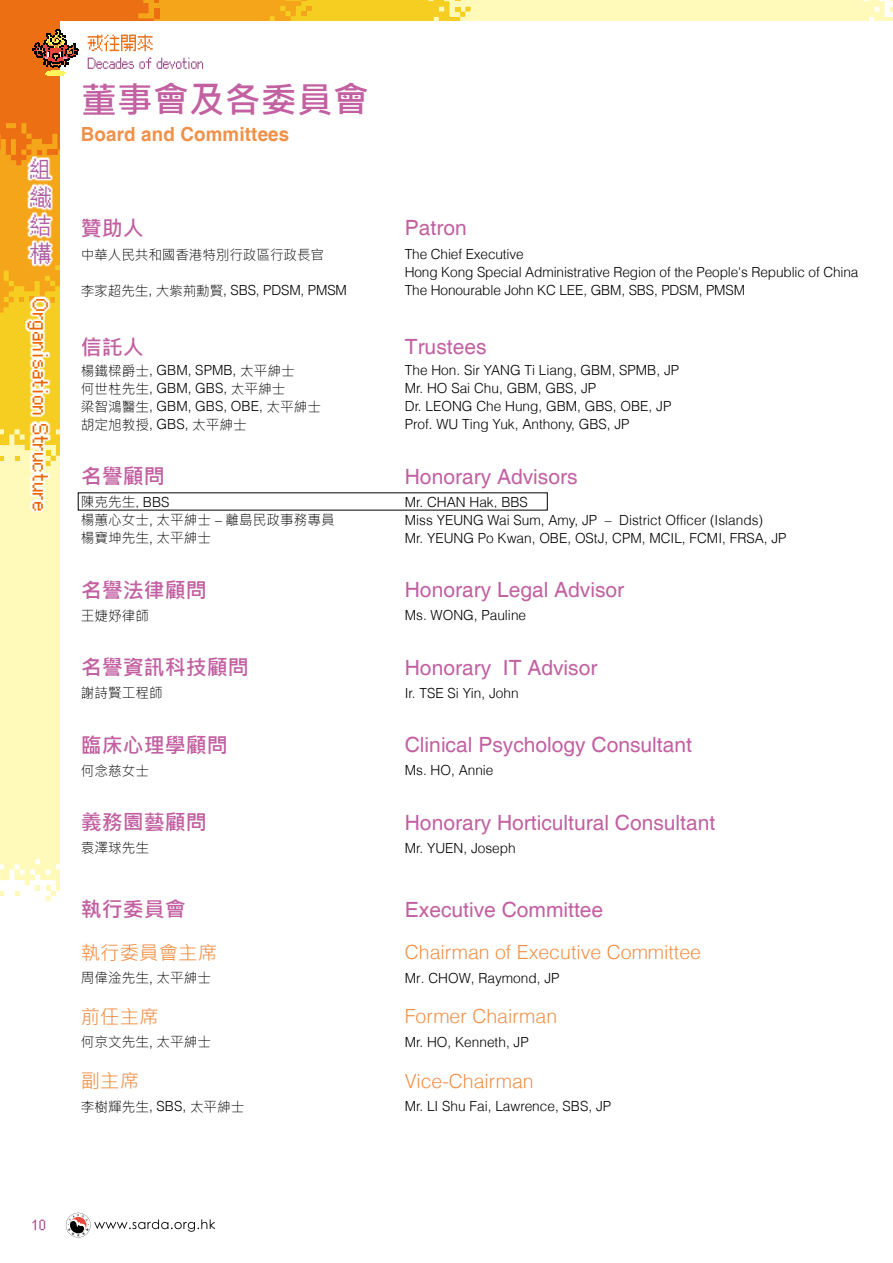
<style>
.page{position:relative;width:893px;height:1263px;background:#fff}
.page>*{position:absolute;margin:0;border:0;box-sizing:border-box;transform-origin:0 0}
.t1{font:36px "Microsoft Jheng Hei UI Bold";color:#c260a1}
.t2{font:21.6px/28px "Auraka";color:#ad5da1;text-align:justify}
.t3{font:21px "Helvetica";color:#c260a1}
.t4{font:21px "Microsoft Jheng Hei UI Bold";color:#c260a1}
.t5{font:20.4px "Cubic 11";letter-spacing:.01em;color:#ec6500}
.t6{font:300 19.5px "Helvetica";color:#f19149}
.t7{font:700 19.5px "Helvetica";letter-spacing:.01em;color:#f19149;scale:.96 1}
.t8{font:19.5px "Microsoft Jheng Hei UI Regular";color:#f19149}
.t9{font:300 13.95px "Helvetica";color:#000}
.t10{font:13.95px "Microsoft Jheng Hei UI Light";color:#000}
.t11{font:13.95px "Cubic 11";color:#9f3e8a}
.s1{font-family:"Microsoft Jheng Hei UI Light";font-weight:400}
.s2{font-family:"Helvetica";font-weight:300}
</style>
<div class="page">
<svg style="left:0;top:746px;width:60px;height:155px;background:#fffac3"></svg>
<div style="left:0;top:313px;width:60px;height:433px;background:#fffaba"></div>
<svg style="left:66px;top:1213px;width:149px;height:24px"></svg>
<div style="left:750px;top:0;width:143px;height:21px;background:#fffaba"></div>
<div style="left:317px;top:0;width:433px;height:21px;background:#fffaba"></div>
<svg style="left:0;top:0;width:471px;height:461px"></svg>
<svg style="left:26px;top:156px;width:27px;height:356px"></svg>
<p class="t2" style="left:30px;top:155px;width:22px">組織結構</p>
<p class="t5" style="left:53px;top:299px;width:214px;rotate:90deg">Organisation Structure</p>
<p class="t1" style="left:81px;top:77px;width:289px">董事會及各委員會</p>
<p class="t7" style="left:81px;top:122px;width:219px">Board and Committees</p>
<p class="t4" style="left:81px;top:215px;width:64px">贊助人</p>
<p class="t3" style="left:405px;top:216px;width:63px">Patron</p>
<p class="t10" style="left:81px;top:246px;width:245px">中華人民共和國香港特別行政區行政長官</p>
<p class="t9" style="left:405px;top:246px;width:120px">The Chief Executive</p>
<p class="t9" style="left:405px;top:264px;width:455px">Hong Kong Special Administrative Region of the People's Republic of China</p>
<p class="t9" style="left:81px;top:282px;width:268px"><span class="s1">李家超先生</span>, <span class="s1">大紫荊勳賢</span>, SBS, PDSM, PMSM</p>
<p class="t9" style="left:405px;top:282px;width:342px">The Honourable John KC LEE, GBM, SBS, PDSM, PMSM</p>
<p class="t4" style="left:81px;top:334px;width:64px">信託人</p>
<p class="t3" style="left:405px;top:335px;width:83px">Trustees</p>
<p class="t9" style="left:81px;top:362px;width:215px"><span class="s1">楊鐵樑爵士</span>, GBM, SPMB, <span class="s1">太平紳士</span></p>
<p class="t9" style="left:405px;top:362px;width:276px">The Hon. Sir YANG Ti Liang, GBM, SPMB, JP</p>
<p class="t10" style="left:81px;top:380px;width:206px">何世柱先生<span class="s2">, GBM, GBS,</span> 太平紳士</p>
<p class="t9" style="left:405px;top:380px;width:193px">Mr. HO Sai Chu, GBM, GBS, JP</p>
<p class="t9" style="left:81px;top:398px;width:242px"><span class="s1">梁智鴻醫生</span>, GBM, GBS, OBE, <span class="s1">太平紳士</span></p>
<p class="t9" style="left:405px;top:398px;width:268px">Dr. LEONG Che Hung, GBM, GBS, OBE, JP</p>
<p class="t10" style="left:81px;top:416px;width:168px">胡定旭教授<span class="s2">, GBS,</span> 太平紳士</p>
<p class="t9" style="left:405px;top:416px;width:226px">Prof. WU Ting Yuk, Anthony, GBS, JP</p>
<p class="t4" style="left:81px;top:464px;width:85px">名譽顧問</p>
<p class="t3" style="left:405px;top:464px;width:174px">Honorary Advisors</p>
<p class="t10" style="left:81px;top:493px;width:90px">陳克先生<span class="s2">, BBS</span></p>
<p class="t9" style="left:405px;top:493px;width:125px">Mr. CHAN Hak, BBS</p>
<p class="t10" style="left:81px;top:511px;width:256px">楊蕙心女士<span class="s2">,</span> 太平紳士 <span class="s2">–</span> 離島民政事務專員</p>
<p class="t9" style="left:405px;top:511px;width:360px">Miss YEUNG Wai Sum, Amy, JP – District Officer (Islands)</p>
<p class="t10" style="left:81px;top:529px;width:132px">楊寶坤先生<span class="s2">,</span> 太平紳士</p>
<p class="t9" style="left:405px;top:529px;width:383px">Mr. YEUNG Po Kwan, OBE, OStJ, CPM, MCIL, FCMI, FRSA, JP</p>
<p class="t4" style="left:81px;top:577px;width:127px">名譽法律顧問</p>
<p class="t3" style="left:405px;top:578px;width:221px">Honorary Legal Advisor</p>
<p class="t10" style="left:81px;top:607px;width:70px">王婕妤律師</p>
<p class="t9" style="left:405px;top:607px;width:123px">Ms. WONG, Pauline</p>
<p class="t4" style="left:81px;top:654px;width:169px">名譽資訊科技顧問</p>
<p class="t3" style="left:405px;top:655px;width:194px">Honorary IT Advisor</p>
<p class="t10" style="left:81px;top:684px;width:83px">謝詩賢工程師</p>
<p class="t9" style="left:405px;top:684px;width:115px">Ir. TSE Si Yin, John</p>
<p class="t4" style="left:81px;top:732px;width:148px">臨床心理學顧問</p>
<p class="t3" style="left:405px;top:733px;width:289px">Clinical Psychology Consultant</p>
<p class="t10" style="left:81px;top:762px;width:70px">何念慈女士</p>
<p class="t9" style="left:405px;top:762px;width:90px">Ms. HO, Annie</p>
<p class="t4" style="left:81px;top:809px;width:127px">義務園藝顧問</p>
<p class="t3" style="left:405px;top:810px;width:312px">Honorary Horticultural Consultant</p>
<p class="t10" style="left:81px;top:839px;width:70px">袁澤球先生</p>
<p class="t9" style="left:405px;top:839px;width:112px">Mr. YUEN, Joseph</p>
<p class="t4" style="left:81px;top:897px;width:106px">執行委員會</p>
<p class="t3" style="left:405px;top:897px;width:200px">Executive Committee</p>
<p class="t8" style="left:81px;top:940px;width:138px">執行委員會主席</p>
<p class="t6" style="left:405px;top:940px;width:298px">Chairman of Executive Committee</p>
<p class="t10" style="left:81px;top:969px;width:132px">周偉淦先生<span class="s2">,</span> 太平紳士</p>
<p class="t9" style="left:405px;top:969px;width:156px">Mr. CHOW, Raymond, JP</p>
<p class="t8" style="left:81px;top:1005px;width:79px">前任主席</p>
<p class="t6" style="left:405px;top:1004px;width:154px">Former Chairman</p>
<p class="t10" style="left:81px;top:1033px;width:132px">何京文先生<span class="s2">,</span> 太平紳士</p>
<p class="t9" style="left:405px;top:1033px;width:125px">Mr. HO, Kenneth, JP</p>
<p class="t8" style="left:81px;top:1069px;width:60px">副主席</p>
<p class="t6" style="left:405px;top:1069px;width:130px">Vice-Chairman</p>
<p class="t10" style="left:81px;top:1098px;width:165px">李樹輝先生<span class="s2">, SBS,</span> 太平紳士</p>
<p class="t9" style="left:405px;top:1098px;width:208px">Mr. LI Shu Fai, Lawrence, SBS, JP</p>
<p class="t11" style="left:32px;top:1216px;width:16px">10</p>
</div>
